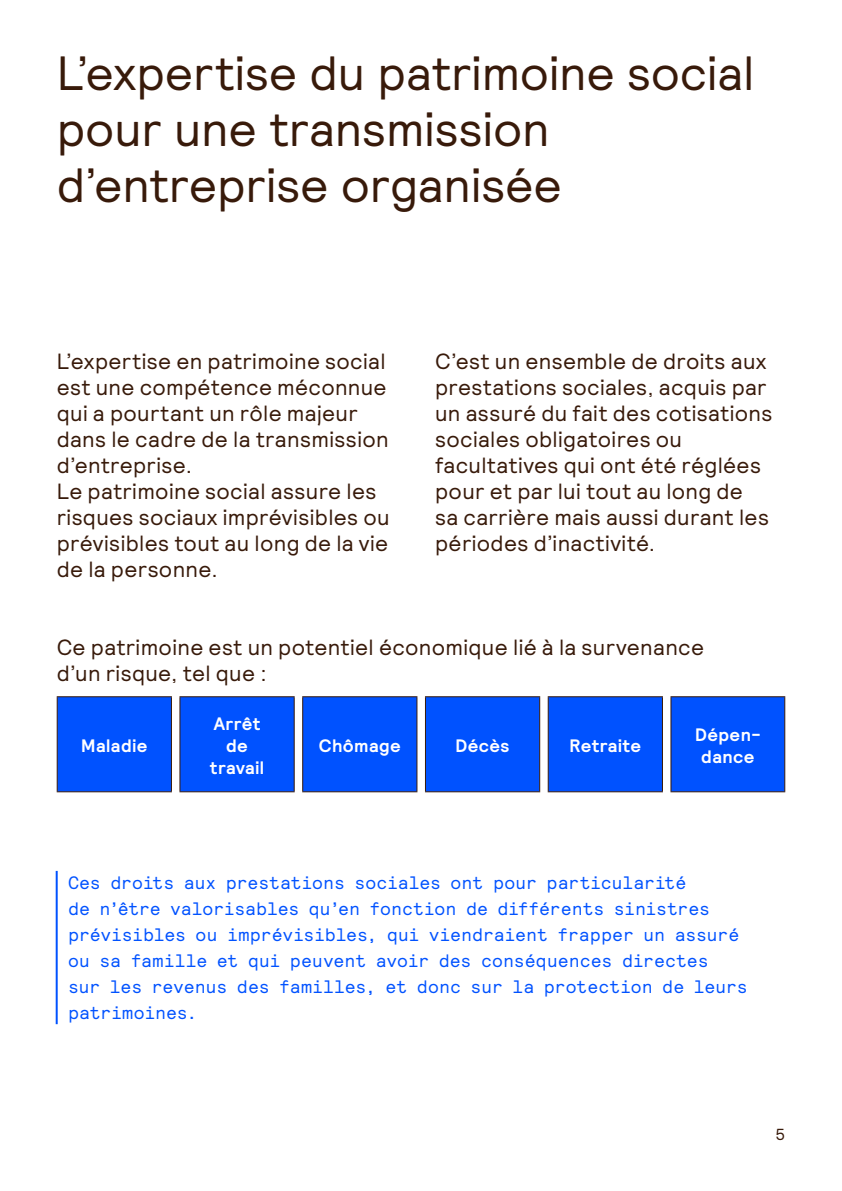
<style>
.page{position:relative;width:842px;height:1191px;background:#fff}
.page>*{position:absolute;margin:0;border:0;box-sizing:border-box;transform-origin:0 0}
.t1{font:48px/56px "Relative";letter-spacing:-.005em;color:#381a0a}
.t2{font:22px/26px "Relative";letter-spacing:.015em;color:#381a0a}
.t3{font:18px/26px "Relative Mono 10 Pitch";letter-spacing:-.005em;color:#0052ff}
.t4{font:700 18px/22px "Relative";letter-spacing:.025em;color:#fff;text-align:center}
.t5{font:16px "Relative";color:#381a0a}
</style>
<div class="page">
<div style="left:58px;top:696px;width:726px;height:96px;background:#0052ff"></div>
<hr style="left:57px;top:697px;width:1px;height:94px;background:#381a0a">
<hr style="left:57px;top:696px;width:115px;height:1px;background:#381a0a">
<hr style="left:57px;top:791px;width:115px;height:1px;background:#381a0a">
<hr style="left:171px;top:697px;width:1px;height:94px;background:#381a0a">
<hr style="left:179px;top:697px;width:1px;height:94px;background:#381a0a">
<hr style="left:179px;top:696px;width:116px;height:1px;background:#381a0a">
<hr style="left:179px;top:791px;width:116px;height:1px;background:#381a0a">
<hr style="left:294px;top:697px;width:1px;height:94px;background:#381a0a">
<hr style="left:302px;top:697px;width:1px;height:94px;background:#381a0a">
<hr style="left:302px;top:696px;width:115px;height:1px;background:#381a0a">
<hr style="left:302px;top:791px;width:115px;height:1px;background:#381a0a">
<hr style="left:416px;top:697px;width:1px;height:94px;background:#381a0a">
<hr style="left:425px;top:697px;width:1px;height:94px;background:#381a0a">
<hr style="left:425px;top:696px;width:115px;height:1px;background:#381a0a">
<hr style="left:425px;top:791px;width:115px;height:1px;background:#381a0a">
<hr style="left:539px;top:697px;width:1px;height:94px;background:#381a0a">
<hr style="left:548px;top:697px;width:1px;height:94px;background:#381a0a">
<hr style="left:548px;top:696px;width:115px;height:1px;background:#381a0a">
<hr style="left:548px;top:791px;width:115px;height:1px;background:#381a0a">
<hr style="left:662px;top:697px;width:1px;height:94px;background:#381a0a">
<hr style="left:670px;top:697px;width:1px;height:94px;background:#381a0a">
<hr style="left:670px;top:696px;width:115px;height:1px;background:#381a0a">
<hr style="left:784px;top:697px;width:1px;height:94px;background:#381a0a">
<hr style="left:670px;top:791px;width:115px;height:1px;background:#381a0a">
<hr style="left:56px;top:871px;width:2px;height:153px;background:#0052ff">
<h1 class="t1" style="left:57px;top:44px;width:699px">L’expertise du patrimoine social pour une transmission d’entreprise organisée</h1>
<p class="t2" style="left:57px;top:347px;width:335px">L’expertise en patrimoine social est une compétence méconnue qui a pourtant un rôle majeur dans le cadre de la transmission d’entreprise.<br>Le patrimoine social assure les risques sociaux imprévisibles ou prévisibles tout au long de la vie de la personne.</p>
<p class="t2" style="left:435px;top:347px;width:339px">C’est un ensemble de droits aux prestations sociales, acquis par un assuré du fait des cotisations sociales obligatoires ou facultatives qui ont été réglées pour et par lui tout au long de<br>sa carrière mais aussi durant les périodes d’inactivité.</p>
<p class="t2" style="left:57px;top:633px;width:649px">Ce patrimoine est un potentiel économique lié à la survenance d’un risque, tel que :</p>
<p class="t4" style="left:81px;top:734px;width:68px">Maladie</p>
<p class="t4" style="left:210px;top:712px;width:56px">Arrêt de travail</p>
<p class="t4" style="left:319px;top:734px;width:84px">Chômage</p>
<p class="t4" style="left:455px;top:734px;width:56px">Décès</p>
<p class="t4" style="left:569px;top:734px;width:73px">Retraite</p>
<p class="t4" style="left:695px;top:723px;width:67px">Dépen&shy;dance</p>
<p class="t3" style="left:68px;top:869px;width:681px">Ces droits aux prestations sociales ont pour particularité<br>de n’être valorisables qu’en fonction de différents sinistres prévisibles ou imprévisibles, qui viendraient frapper un assuré ou sa famille et qui peuvent avoir des conséquences directes<br>sur les revenus des familles, et donc sur la protection de leurs patrimoines.</p>
<p class="t5" style="left:775px;top:1124px;width:11px">5</p>
</div>
